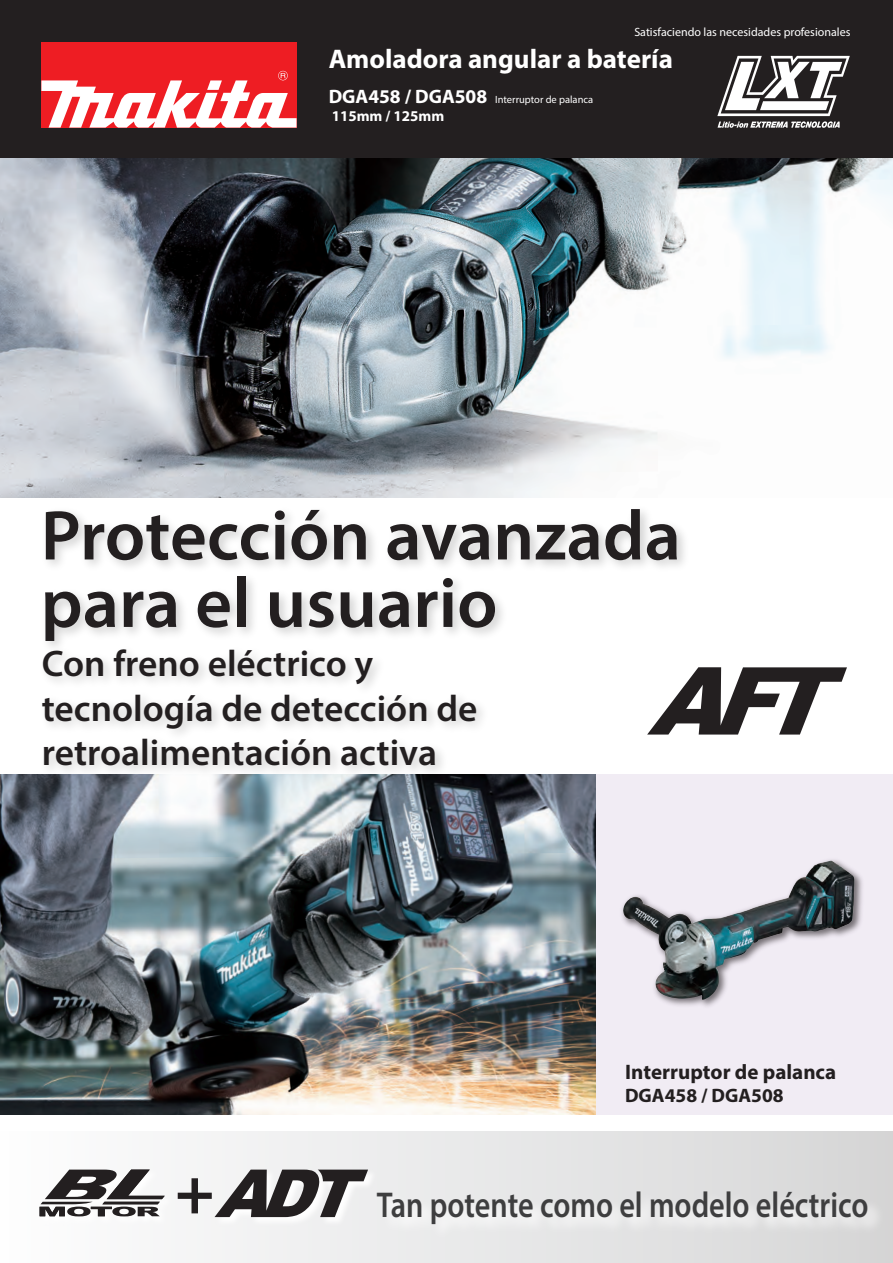
<style>
.page{position:relative;width:893px;height:1263px;background:#fff}
.page>*{position:absolute;margin:0;border:0;box-sizing:border-box;transform-origin:0 0}
.t1{font:600 70.95px/67.5px "Myriad Pro";color:#231f20}
.t2{font:700 66px "Myriad Pro";color:#231f20}
.t3{font:600 37.05px/44.4px "Myriad Pro";color:#231f20}
.t4{font:600 36px "Myriad Pro";color:#3e3e3f;scale:.84 1}
.t5{font:700 27px "Myriad Pro";color:#fff}
.t6{font:700 21px "Myriad Pro";color:#231f20}
.t7{font:700 19.5px "Myriad Pro";color:#231f20}
.t8{font:700 15px "Myriad Pro";color:#fff}
.t9{font:12px "Myriad Pro";color:#fff}
.t10{font:10.5px "Myriad Pro";color:#fff}
.s1{font-weight:700;font-size:19.5px}
</style>
<div class="page">
<img style="left:0;top:157px;width:893px;height:341px">
<div style="left:594px;top:775px;width:299px;height:340px;background:#f1ecf4"></div>
<div style="left:0;top:0;width:893px;height:157px;background:#231f20"></div>
<img style="left:0;top:775px;width:595px;height:340px">
<img style="left:662px;top:860px;width:200px;height:147px">
<img style="left:622px;top:861px;width:233px;height:139px">
<div style="left:41px;top:43px;width:256px;height:85px;background:#ee1d23"></div>
<svg style="left:41px;top:71px;width:256px;height:57px"></svg>
<svg style="left:717px;top:56px;width:133px;height:72px"></svg>
<img style="left:33px;top:662px;width:661px;height:199px">
<img style="left:32px;top:491px;width:834px;height:171px">
<div style="left:0;top:1131px;width:893px;height:132px;background:linear-gradient(to right,#fdfefe,#d6d6d7)"></div>
<img style="left:37px;top:1167px;width:139px;height:60px">
<svg style="left:40px;top:1169px;width:125px;height:47px"></svg>
<img style="left:645px;top:665px;width:155px;height:81px">
<svg style="left:647px;top:667px;width:200px;height:67px"></svg>
<img style="left:212px;top:1167px;width:167px;height:61px">
<svg style="left:215px;top:1169px;width:153px;height:48px"></svg>
<img style="left:373px;top:1182px;width:520px;height:81px">
<p class="t9" style="left:634px;top:24px;width:218px">Satisfaciendo las necesidades profesionales</p>
<p class="t5" style="left:329px;top:41px;width:346px">Amoladora angular a batería</p>
<p class="t10" style="left:329px;top:93px;width:266px"><span class="s1">DGA458 / DGA508</span> Interruptor de palanca</p>
<p class="t8" style="left:332px;top:106px;width:114px">115mm / 125mm</p>
<h1 class="t1" style="left:41px;top:500px;width:642px">Protección avanzada para el usuario</h1>
<p class="t3" style="left:42px;top:641px;width:437px">Con freno eléctrico y tecnología de detección de retroalimentación activa</p>
<p class="t6" style="left:625px;top:1058px;width:213px">Interruptor de palanca</p>
<p class="t7" style="left:625px;top:1083px;width:160px">DGA458 / DGA508</p>
<h2 class="t2" style="left:175px;top:1148px;width:41px">+</h2>
<p class="t4" style="left:377px;top:1182px;width:587px">Tan potente como el modelo eléctrico</p>
</div>
